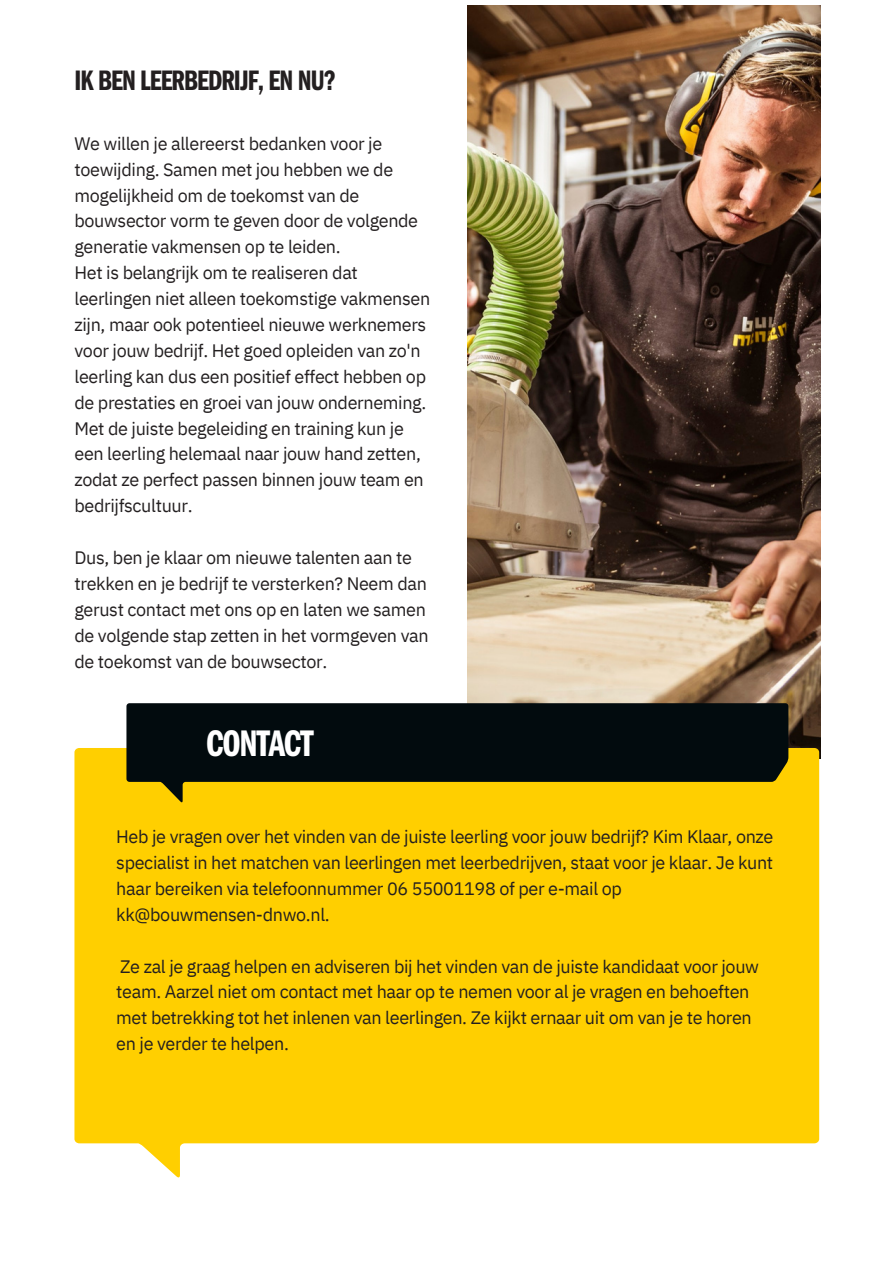
<style>
.page{position:relative;width:894px;height:1264px;background:#fff}
.page>*{position:absolute;margin:0;border:0;box-sizing:border-box;transform-origin:0 0}
.t1{font:38.25px "Franklin Gothic Demi Cmpr";letter-spacing:-.035em;color:#fff}
.t2{font:29.1px "Franklin Gothic Demi Cmpr";letter-spacing:-.035em;color:#231f20}
.t3{font:18px/25.8px "IBM Plex Sans";letter-spacing:-.02em;color:#231f20}
</style>
<div class="page">
<img style="left:467px;top:5px;width:352px;height:743px">
<svg style="left:74px;top:748px;width:745px;height:429px;background:#ffd315"></svg>
<svg style="left:126px;top:703px;width:662px;height:99px;background:#35330b"></svg>
<h2 class="t2" style="left:74px;top:71px;width:263px">IK BEN LEERBEDRIJF, EN NU?</h2>
<p class="t3" style="left:74px;top:130px;width:357px">We willen je allereerst bedanken voor je toewijding. Samen met jou hebben we de mogelijkheid om de toekomst van de bouwsector vorm te geven door de volgende generatie vakmensen op te leiden.<br>Het is belangrijk om te realiseren dat leerlingen niet alleen toekomstige vakmensen zijn, maar ook potentieel nieuwe werknemers voor jouw bedrijf. Het goed opleiden van zo'n leerling kan dus een positief effect hebben op de prestaties en groei van jouw onderneming.<br>Met de juiste begeleiding en training kun je een leerling helemaal naar jouw hand zetten, zodat ze perfect passen binnen jouw team en bedrijfscultuur.</p>
<p class="t3" style="left:74px;top:544px;width:355px">Dus, ben je klaar om nieuwe talenten aan te trekken en je bedrijf te versterken? Neem dan gerust contact met ons op en laten we samen de volgende stap zetten in het vormgeven van de toekomst van de bouwsector.</p>
<h1 class="t1" style="left:206px;top:730px;width:109px">CONTACT</h1>
<p class="t3" style="left:116px;top:823px;width:658px">Heb je vragen over het vinden van de juiste leerling voor jouw bedrijf? Kim Klaar, onze specialist in het matchen van leerlingen met leerbedrijven, staat voor je klaar. Je kunt haar bereiken via telefoonnummer 06 55001198 of per e-mail op kk@bouwmensen-dnwo.nl.</p>
<p class="t3" style="left:116px;top:952px;width:644px">Ze zal je graag helpen en adviseren bij het vinden van de juiste kandidaat voor jouw team. Aarzel niet om contact met haar op te nemen voor al je vragen en behoeften met betrekking tot het inlenen van leerlingen. Ze kijkt ernaar uit om van je te horen en je verder te helpen.</p>
</div>
